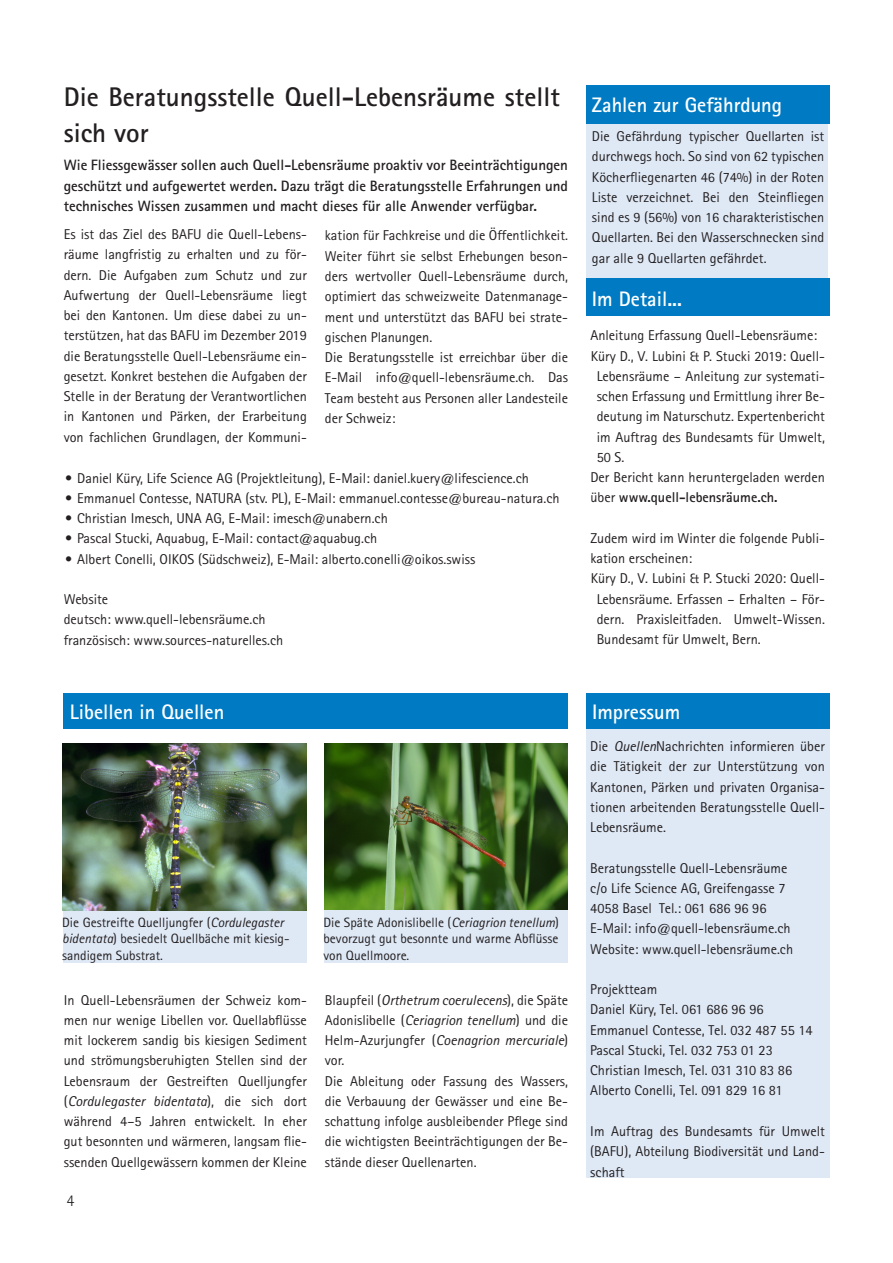
<style>
.page{position:relative;width:893px;height:1263px;background:#fff}
.page>*{position:absolute;margin:0;border:0;box-sizing:border-box;transform-origin:0 0}
.Fliesstext{font:700 27px/36px "Rotis Sans Serif";color:#231f20}
.t1{font:700 21px "Rotis Sans Serif";color:#fff}
.t2{font:300 16.5px "Rotis Sans Serif";color:#231f20}
.Lead{font:700 15px/20.2px "Rotis Sans Serif";color:#231f20;text-align:justify}
.Fliesstext-2{font:14.25px/20.2px "Rotis Sans Serif";color:#231f20;text-align:justify}
.LegendeBild{font:13.5px/16.2px "Rotis Sans Serif";color:#231f20}
.s1{font-weight:700}
.s2{font-style:italic}
</style>
<div class="page">
<div style="left:586px;top:88px;width:241px;height:194px;background:#dfe9f6"></div>
<div style="left:586px;top:713px;width:243px;height:465px;background:#dfe9f6"></div>
<div style="left:586px;top:85px;width:243px;height:38px;background:#007bc3"></div>
<div style="left:64px;top:693px;width:504px;height:35px;background:#007bc3"></div>
<div style="left:63px;top:744px;width:243px;height:219px;background:#dfe9f6"></div>
<div style="left:324px;top:743px;width:243px;height:220px;background:#dfe9f6"></div>
<div style="left:586px;top:693px;width:243px;height:35px;background:#007bc3"></div>
<div style="left:586px;top:279px;width:243px;height:37px;background:#007bc3"></div>
<img style="left:63px;top:744px;width:243px;height:166px">
<img style="left:324px;top:743px;width:243px;height:167px">
<p class="Fliesstext" style="left:64px;top:79px;width:498px">Die Beratungsstelle Quell-Lebensräume stellt sich vor</p>
<p class="Lead" style="left:64px;top:155px;width:506px">Wie Fliessgewässer sollen auch Quell-Lebensräume proaktiv vor Beeinträchtigungen geschützt und aufgewertet werden. Dazu trägt die Beratungsstelle Erfahrungen und technisches Wissen zusammen und macht dieses für alle Anwender verfügbar.</p>
<p class="Fliesstext-2" style="left:64px;top:224px;width:245px">Es ist das Ziel des BAFU die Quell-Lebens&shy;räume langfristig zu erhalten und zu för&shy;dern. Die Aufgaben zum Schutz und zur Aufwertung der Quell-Lebensräume liegt bei den Kantonen. Um diese dabei zu un&shy;terstützen, hat das BAFU im Dezember 2019 die Beratungsstelle Quell-Lebensräume ein&shy;gesetzt. Konkret bestehen die Aufgaben der Stelle in der Beratung der Verantwortlichen in Kantonen und Pärken, der Erarbeitung von fachlichen Grundlagen, der Kommuni-</p>
<p class="Fliesstext-2" style="left:325px;top:225px;width:245px">kation für Fachkreise und die Öffentlichkeit.<br>Weiter führt sie selbst Erhebungen beson&shy;ders wertvoller Quell-Lebensräume durch, optimiert das schweizweite Datenmanage&shy;ment und unterstützt das BAFU bei strate&shy;gischen Planungen.</p>
<p class="Fliesstext-2" style="left:325px;top:347px;width:245px">Die Beratungsstelle ist erreichbar über die E-Mail info@quell-lebensräume.ch. Das Team besteht aus Personen aller Landesteile der Schweiz:</p>
<p class="Fliesstext-2" style="left:65px;top:467px;width:465px">• Daniel Küry, Life Science AG (Projektleitung), E-Mail: daniel.kuery@lifescience.ch</p>
<p class="Fliesstext-2" style="left:65px;top:488px;width:496px">• Emmanuel Contesse, NATURA (stv. PL), E-Mail: emmanuel.contesse@bureau-natura.ch</p>
<p class="Fliesstext-2" style="left:65px;top:508px;width:324px">• Christian Imesch, UNA AG, E-Mail: imesch@unabern.ch</p>
<p class="Fliesstext-2" style="left:65px;top:528px;width:313px">• Pascal Stucki, Aquabug, E-Mail: contact@aquabug.ch</p>
<p class="Fliesstext-2" style="left:65px;top:548px;width:412px">• Albert Conelli, OIKOS (Südschweiz), E-Mail: alberto.conelli@oikos.swiss</p>
<p class="Fliesstext-2" style="left:64px;top:589px;width:46px">Website</p>
<p class="Fliesstext-2" style="left:64px;top:609px;width:203px">deutsch: www.quell-lebensräume.ch</p>
<p class="Fliesstext-2" style="left:64px;top:629px;width:221px">französisch: www.sources-naturelles.ch</p>
<p class="t1" style="left:592px;top:92px;width:192px">Zahlen zur Gefährdung</p>
<p class="Fliesstext-2" style="left:592px;top:126px;width:234px">Die Gefährdung typischer Quellarten ist durchwegs hoch. So sind von 62 typischen Köcherfliegenarten 46 (74%) in der Roten Liste verzeichnet. Bei den Steinfliegen sind es 9 (56%) von 16 charakteristischen Quellarten. Bei den Wasserschnecken sind gar alle 9 Quellarten gefährdet.</p>
<p class="t1" style="left:592px;top:285px;width:92px">Im Detail...</p>
<p class="Fliesstext-2" style="left:590px;top:325px;width:228px">Anleitung Erfassung Quell-Lebensräume:</p>
<p class="Fliesstext-2" style="left:597px;top:346px;width:230px;text-indent:-6px">Küry D., V. Lubini &amp; P. Stucki 2019: Quell-Lebensräume – Anleitung zur systemati&shy;schen Erfassung und Ermittlung ihrer Be&shy;deutung im Naturschutz. Expertenbericht im Auftrag des Bundesamts für Umwelt, 50 S.</p>
<p class="Fliesstext-2" style="left:590px;top:467px;width:236px">Der Bericht kann heruntergeladen werden über <span class="s1">www.quell-lebensräume.ch.</span></p>
<p class="Fliesstext-2" style="left:590px;top:528px;width:236px">Zudem wird im Winter die folgende Publi&shy;kation erscheinen:</p>
<p class="Fliesstext-2" style="left:597px;top:568px;width:230px;text-indent:-6px">Küry D., V. Lubini &amp; P. Stucki 2020: Quell-Lebensräume. Erfassen – Erhalten – För&shy;dern. Praxisleitfaden. Umwelt-Wissen.<br>Bundesamt für Umwelt, Bern.</p>
<p class="t1" style="left:70px;top:699px;width:156px">Libellen in Quellen</p>
<p class="LegendeBild" style="left:62px;top:914px;width:229px">Die Gestreifte Quelljungfer (<span class="s2">Cordulegaster bidentata</span>) besiedelt Quellbäche mit kiesig&shy;sandigem Substrat.</p>
<p class="LegendeBild" style="left:323px;top:914px;width:237px;text-align:justify">Die Späte Adonislibelle (<span class="s2">Ceriagrion tenellum</span>) bevorzugt gut besonnte und warme Abflüsse von Quellmoore.</p>
<p class="Fliesstext-2" style="left:64px;top:989px;width:245px">In Quell-Lebensräumen der Schweiz kom&shy;men nur wenige Libellen vor. Quellabflüsse mit lockerem sandig bis kiesigen Sediment und strömungsberuhigten Stellen sind der Lebensraum der Gestreiften Quelljungfer (<span class="s2">Cordulegaster bidentata</span>), die sich dort während 4–5 Jahren entwickelt. In eher gut besonnten und wärmeren, langsam flie&shy;ssenden Quellgewässern kommen der Kleine</p>
<p class="t2" style="left:67px;top:1191px;width:9px">4</p>
<p class="Fliesstext-2" style="left:325px;top:989px;width:245px">Blaupfeil (<span class="s2">Orthetrum coerulecens</span>), die Späte Adonislibelle (<span class="s2">Ceriagrion tenellum</span>) und die Helm-Azurjungfer (<span class="s2">Coenagrion mercuriale</span>) vor.</p>
<p class="Fliesstext-2" style="left:325px;top:1070px;width:245px">Die Ableitung oder Fassung des Wassers, die Verbauung der Gewässer und eine Be&shy;schattung infolge ausbleibender Pflege sind die wichtigsten Beeinträchtigungen der Be&shy;stände dieser Quellenarten.</p>
<p class="t1" style="left:592px;top:699px;width:90px">Impressum</p>
<p class="Fliesstext-2" style="left:590px;top:736px;width:236px">Die <span class="s2">Quellen</span>Nachrichten informieren über die Tätigkeit der zur Unterstützung von Kantonen, Pärken und privaten Organisa&shy;tionen arbeitenden Beratungsstelle Quell-Lebensräume.</p>
<p class="Fliesstext-2" style="left:590px;top:858px;width:199px">Beratungsstelle Quell-Lebensräume</p>
<p class="Fliesstext-2" style="left:590px;top:878px;width:197px">c/o Life Science AG, Greifengasse 7</p>
<p class="Fliesstext-2" style="left:590px;top:898px;width:178px">4058 Basel Tel.: 061 686 96 96</p>
<p class="Fliesstext-2" style="left:590px;top:918px;width:202px">E-Mail: info@quell-lebensräume.ch</p>
<p class="Fliesstext-2" style="left:590px;top:939px;width:204px">Website: www.quell-lebensräume.ch</p>
<p class="Fliesstext-2" style="left:590px;top:979px;width:69px">Projektteam</p>
<p class="Fliesstext-2" style="left:590px;top:999px;width:175px">Daniel Küry, Tel. 061 686 96 96</p>
<p class="Fliesstext-2" style="left:590px;top:1020px;width:224px">Emmanuel Contesse, Tel. 032 487 55 14</p>
<p class="Fliesstext-2" style="left:590px;top:1040px;width:184px">Pascal Stucki, Tel. 032 753 01 23</p>
<p class="Fliesstext-2" style="left:590px;top:1060px;width:203px">Christian Imesch, Tel. 031 310 83 86</p>
<p class="Fliesstext-2" style="left:590px;top:1080px;width:194px">Alberto Conelli, Tel. 091 829 16 81</p>
<p class="Fliesstext-2" style="left:590px;top:1121px;width:236px">Im Auftrag des Bundesamts für Umwelt (BAFU), Abteilung Biodiversität und Land&shy;schaft</p>
</div>
